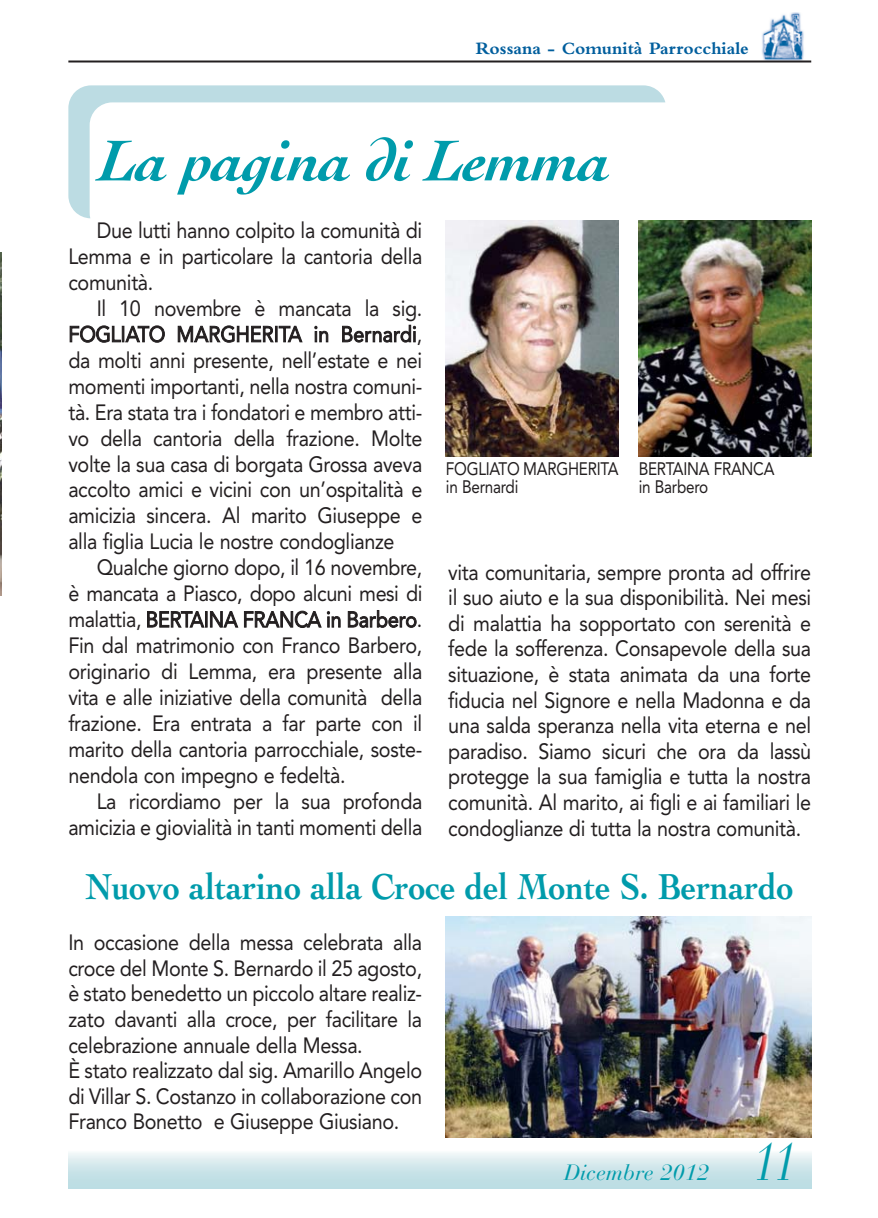
<style>
.page{position:relative;width:878px;height:1218px;background:#fff}
.page>*{position:absolute;margin:0;border:0;box-sizing:border-box;transform-origin:0 0}
.t1{font:italic 700 60.8px "Cochin";letter-spacing:-.015em;color:#009bab}
.t2{font:italic 52px "Bauer Bodoni";color:#009bab;scale:.7 1}
.t3{font:700 38px "Cochin";color:#009bab;scale:.86 1}
.t4{font:22px/26px "Avenir";letter-spacing:-.015em;color:#231f20;text-align:justify;scale:.9 1}
.t5{font:italic 22px "Bauer Bodoni";color:#009bab}
.t6{font:18px/18px "Avenir";letter-spacing:-.015em;color:#231f20;scale:.85 1}
.t7{font:700 18px "Bembo";color:#005e9d}
</style>
<div class="page">
<img style="left:762px;top:13px;width:44px;height:50px">
<hr style="left:68px;top:60px;width:743px;height:2px;background:#231f20">
<img style="left:0;top:253px;width:1px;height:343px">
<svg style="left:68px;top:85px;width:597px;height:133px"></svg>
<img style="left:446px;top:220px;width:172px;height:236px">
<img style="left:638px;top:220px;width:173px;height:236px">
<img style="left:446px;top:916px;width:365px;height:222px">
<p class="t7" style="left:476px;top:42px;width:275px">Rossana - Comunità Parrocchiale</p>
<h1 class="t1" style="left:100px;top:137px;width:513px">La pagina di Lemma</h1>
<p class="t4" style="left:68px;top:219px;width:395px;text-indent:28px">Due lutti hanno colpito la comunità di Lemma e in particolare la cantoria della comunità.</p>
<p class="t4" style="left:68px;top:297px;width:395px;text-indent:28px">Il 10 novembre è mancata la sig.<br>FOGLIATO MARGHERITA in Bernardi, da molti anni presente, nell’estate e nei momenti importanti, nella nostra comuni&shy;tà. Era stata tra i fondatori e membro atti&shy;vo della cantoria della frazione. Molte volte la sua casa di borgata Grossa aveva accolto amici e vicini con un’ospitalità e amicizia sincera. Al marito Giuseppe e alla figlia Lucia le nostre condoglianze</p>
<p class="t4" style="left:68px;top:556px;width:395px;text-indent:28px">Qualche giorno dopo, il 16 novembre, è mancata a Piasco, dopo alcuni mesi di malattia, BERTAINA FRANCA in Barbero.<br>Fin dal matrimonio con Franco Barbero, originario di Lemma, era presente alla vita e alle iniziative della comunità della frazione. Era entrata a far parte con il marito della cantoria parrocchiale, soste&shy;nendola con impegno e fedeltà.</p>
<p class="t4" style="left:68px;top:790px;width:395px;text-align:right">La ricordiamo per la sua profonda amicizia e giovialità in tanti momenti della</p>
<p class="t6" style="left:446px;top:462px;width:204px">FOGLIATO MARGHERITA in Bernardi</p>
<p class="t6" style="left:639px;top:462px;width:161px">BERTAINA FRANCA in Barbero</p>
<p class="t4" style="left:448px;top:561px;width:405px">vita comunitaria, sempre pronta ad offrire il suo aiuto e la sua disponibilità. Nei mesi di malattia ha sopportato con serenità e fede la sofferenza. Consapevole della sua situazione, è stata animata da una forte fiducia nel Signore e nella Madonna e da una salda speranza nella vita eterna e nel paradiso. Siamo sicuri che ora da lassù protegge la sua famiglia e tutta la nostra comunità. Al marito, ai figli e ai familiari le condoglianze di tutta la nostra comunità.</p>
<h3 class="t3" style="left:86px;top:872px;width:824px">Nuovo altarino alla Croce del Monte S. Bernardo</h3>
<p class="t4" style="left:68px;top:931px;width:395px;text-align:left">In occasione della messa celebrata alla croce del Monte S. Bernardo il 25 agosto, è stato benedetto un piccolo altare realiz&shy;zato davanti alla croce, per facilitare la celebrazione annuale della Messa.<br>È stato realizzato dal sig. Amarillo Angelo di Villar S. Costanzo in collaborazione con Franco Bonetto e Giuseppe Giusiano.</p>
<p class="t5" style="left:564px;top:1164px;width:146px">Dicembre 2012</p>
<h2 class="t2" style="left:754px;top:1141px;width:59px">11</h2>
</div>
